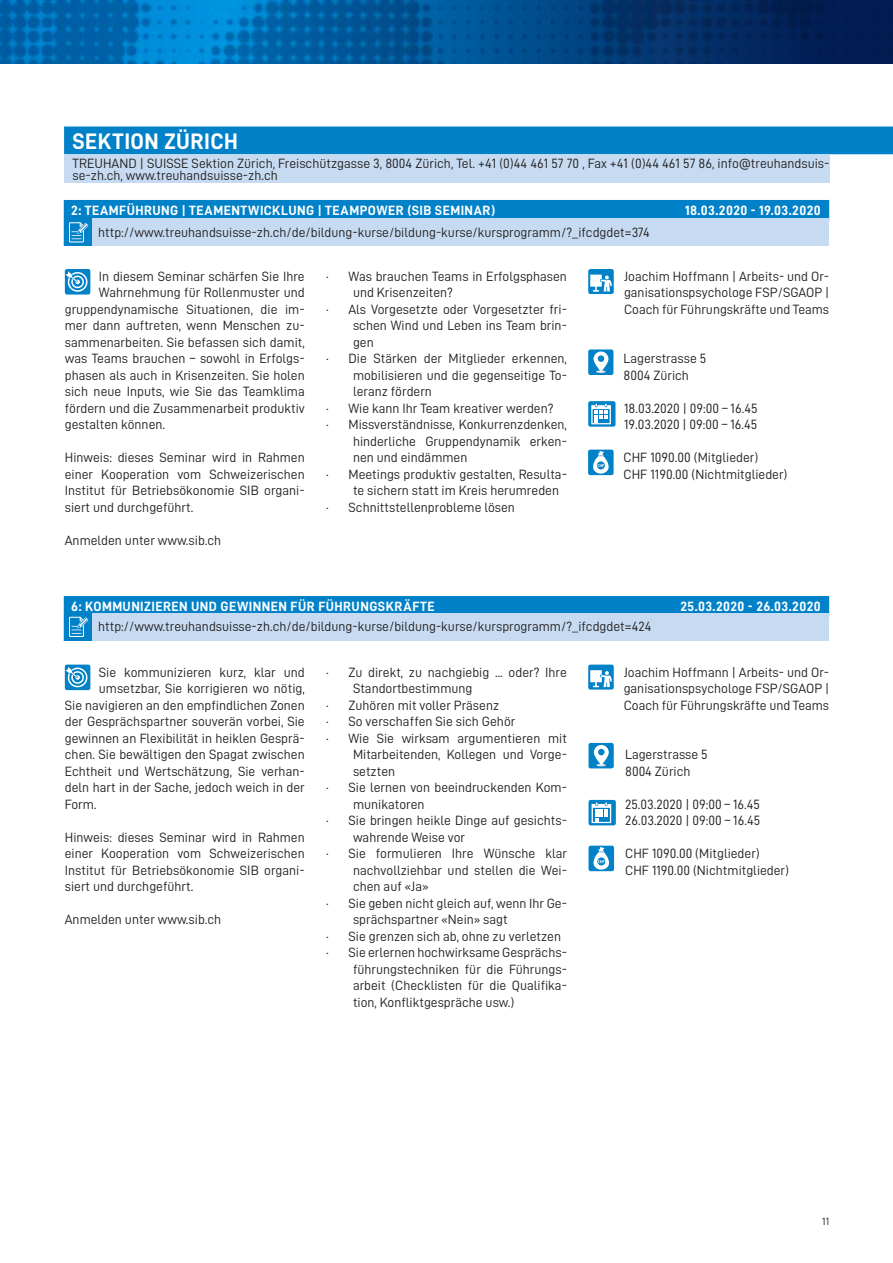
<style>
.page{position:relative;width:893px;height:1263px;background:#fff}
.page>*{position:absolute;margin:0;border:0;box-sizing:border-box;transform-origin:0 0}
.t1{font:22.5px "D DIN Bold";letter-spacing:.015em;color:#fff}
.t2{font:13.5px/16.5px "D DIN";color:#231f20}
.t3{font:13.5px "D DIN Bold";letter-spacing:.03em;color:#fff}
.t4{font:10.5px "D DIN";color:#231f20}
</style>
<div class="page">
<img style="left:0;top:0;width:893px;height:64px">
<div style="left:64px;top:126px;width:829px;height:28px;background:#0081c8"></div>
<div style="left:64px;top:155px;width:765px;height:27px;background:#c6dbf1"></div>
<div style="left:64px;top:200px;width:765px;height:21px;background:#0081c8"></div>
<div style="left:64px;top:219px;width:765px;height:27px;background:#c6dbf1"></div>
<div style="left:64px;top:219px;width:27px;height:27px;background:#0081c8"></div>
<svg style="left:69px;top:222px;width:19px;height:20px"></svg>
<div style="left:65px;top:269px;width:25px;height:26px;background:#0081c8;border-radius:2px"></div>
<svg style="left:65px;top:271px;width:22px;height:21px"></svg>
<div style="left:588px;top:269px;width:26px;height:25px;background:#0081c8;border-radius:2px"></div>
<svg style="left:590px;top:275px;width:22px;height:17px"></svg>
<div style="left:588px;top:349px;width:25px;height:26px;background:#0081c8;border-radius:2px"></div>
<svg style="left:593px;top:351px;width:15px;height:22px"></svg>
<div style="left:588px;top:401px;width:27px;height:26px;background:#0081c8;border-radius:2px"></div>
<svg style="left:591px;top:404px;width:20px;height:20px"></svg>
<div style="left:588px;top:450px;width:26px;height:25px;background:#0081c8;border-radius:2px"></div>
<svg style="left:593px;top:451px;width:16px;height:23px"></svg>
<div style="left:64px;top:596px;width:765px;height:21px;background:#0081c8"></div>
<div style="left:64px;top:613px;width:765px;height:28px;background:#c6dbf1"></div>
<div style="left:64px;top:613px;width:27px;height:28px;background:#0081c8"></div>
<svg style="left:69px;top:617px;width:19px;height:20px"></svg>
<div style="left:65px;top:665px;width:25px;height:25px;background:#0081c8;border-radius:2px"></div>
<svg style="left:65px;top:667px;width:22px;height:20px"></svg>
<div style="left:588px;top:665px;width:26px;height:25px;background:#0081c8;border-radius:2px"></div>
<svg style="left:590px;top:670px;width:22px;height:17px"></svg>
<div style="left:588px;top:743px;width:26px;height:25px;background:#0081c8;border-radius:2px"></div>
<svg style="left:594px;top:745px;width:15px;height:21px"></svg>
<svg style="left:588px;top:800px;width:28px;height:25px"></svg>
<svg style="left:592px;top:802px;width:19px;height:21px"></svg>
<div style="left:588px;top:846px;width:26px;height:25px;background:#0081c8;border-radius:2px"></div>
<svg style="left:593px;top:847px;width:16px;height:23px"></svg>
<h1 class="t1" style="left:73px;top:129px;width:167px">SEKTION ZÜRICH</h1>
<p class="t2" style="left:73px;top:157px;width:758px;line-height:12px">TREUHAND | SUISSE Sektion Zürich, Freischützgasse 3, 8004 Zürich, Tel. +41 (0)44 461 57 70 , Fax +41 (0)44 461 57 86, info@treuhandsuis&shy;se-zh.ch, www.treuhandsuisse-zh.ch</p>
<p class="t3" style="left:71px;top:203px;width:425px">2: TEAMFÜHRUNG | TEAMENTWICKLUNG | TEAMPOWER (SIB SEMINAR)</p>
<p class="t3" style="left:685px;top:203px;width:137px">18.03.2020 - 19.03.2020</p>
<p class="t2" style="left:98px;top:224px;width:553px">http://www.treuhandsuisse-zh.ch/de/bildung-kurse/bildung-kurse/kursprogramm/?_ifcdgdet=374</p>
<p class="t2" style="left:99px;top:268px;width:207px">In diesem Seminar schärfen Sie Ihre</p>
<p class="t2" style="left:99px;top:284px;width:207px">Wahrnehmung für Rollenmuster und</p>
<p class="t2" style="left:65px;top:301px;width:241px">gruppendynamische Situationen, die im-</p>
<p class="t2" style="left:65px;top:317px;width:241px">mer dann auftreten, wenn Menschen zu-</p>
<p class="t2" style="left:65px;top:334px;width:241px">sammenarbeiten. Sie befassen sich damit,</p>
<p class="t2" style="left:65px;top:350px;width:241px">was Teams brauchen – sowohl in Erfolgs-</p>
<p class="t2" style="left:65px;top:367px;width:241px">phasen als auch in Krisenzeiten. Sie holen</p>
<p class="t2" style="left:65px;top:383px;width:241px">sich neue Inputs, wie Sie das Teamklima</p>
<p class="t2" style="left:65px;top:400px;width:241px">fördern und die Zusammenarbeit produktiv</p>
<p class="t2" style="left:65px;top:416px;width:102px">gestalten können.</p>
<p class="t2" style="left:65px;top:449px;width:241px;text-align:justify">Hinweis: dieses Seminar wird in Rahmen einer Kooperation vom Schweizerischen Institut für Betriebsökonomie SIB organi&shy;siert und durchgeführt.</p>
<p class="t2" style="left:65px;top:532px;width:158px">Anmelden unter www.sib.ch</p>
<p class="t2" style="left:624px;top:268px;width:207px;text-align:justify">Joachim Hoffmann | Arbeits- und Or&shy;ganisationspsychologe FSP/SGAOP | Coach für Führungskräfte und Teams</p>
<p class="t2" style="left:624px;top:350px;width:84px">Lagerstrasse 5<br>8004 Zürich</p>
<p class="t2" style="left:624px;top:400px;width:135px">18.03.2020 | 09:00 – 16.45<br>19.03.2020 | 09:00 – 16.45</p>
<p class="t2" style="left:624px;top:449px;width:165px">CHF 1090.00 (Mitglieder)<br>CHF 1190.00 (Nichtmitglieder)</p>
<p class="t2" style="left:326px;top:268px;width:242px">· Was brauchen Teams in Erfolgsphasen</p>
<p class="t2" style="left:353px;top:284px;width:102px">und Krisenzeiten?</p>
<p class="t2" style="left:326px;top:301px;width:242px">· Als Vorgesetzte oder Vorgesetzter fri-</p>
<p class="t2" style="left:353px;top:317px;width:215px">schen Wind und Leben ins Team brin-</p>
<p class="t2" style="left:353px;top:334px;width:22px">gen</p>
<p class="t2" style="left:326px;top:350px;width:242px">· Die Stärken der Mitglieder erkennen,</p>
<p class="t2" style="left:353px;top:367px;width:215px">mobilisieren und die gegenseitige To-</p>
<p class="t2" style="left:353px;top:383px;width:80px">leranz fördern</p>
<p class="t2" style="left:326px;top:400px;width:229px">· Wie kann Ihr Team kreativer werden?</p>
<p class="t2" style="left:326px;top:416px;width:242px">· Missverständnisse, Konkurrenzdenken,</p>
<p class="t2" style="left:353px;top:433px;width:215px">hinderliche Gruppendynamik erken-</p>
<p class="t2" style="left:353px;top:449px;width:116px">nen und eindämmen</p>
<p class="t2" style="left:326px;top:466px;width:242px">· Meetings produktiv gestalten, Resulta-</p>
<p class="t2" style="left:353px;top:482px;width:208px">te sichern statt im Kreis herumreden</p>
<p class="t2" style="left:326px;top:499px;width:190px">· Schnittstellenprobleme lösen</p>
<p class="t3" style="left:71px;top:599px;width:365px">6: KOMMUNIZIEREN UND GEWINNEN FÜR FÜHRUNGSKRÄFTE</p>
<p class="t3" style="left:680px;top:599px;width:142px">25.03.2020 - 26.03.2020</p>
<p class="t2" style="left:98px;top:618px;width:555px">http://www.treuhandsuisse-zh.ch/de/bildung-kurse/bildung-kurse/kursprogramm/?_ifcdgdet=424</p>
<p class="t2" style="left:99px;top:664px;width:207px">Sie kommunizieren kurz, klar und</p>
<p class="t2" style="left:99px;top:680px;width:207px">umsetzbar, Sie korrigieren wo nötig,</p>
<p class="t2" style="left:65px;top:697px;width:241px">Sie navigieren an den empfindlichen Zonen</p>
<p class="t2" style="left:65px;top:713px;width:241px">der Gesprächspartner souverän vorbei, Sie</p>
<p class="t2" style="left:65px;top:730px;width:241px">gewinnen an Flexibilität in heiklen Gesprä-</p>
<p class="t2" style="left:65px;top:746px;width:241px">chen. Sie bewältigen den Spagat zwischen</p>
<p class="t2" style="left:65px;top:763px;width:241px">Echtheit und Wertschätzung, Sie verhan-</p>
<p class="t2" style="left:65px;top:779px;width:241px">deln hart in der Sache, jedoch weich in der</p>
<p class="t2" style="left:65px;top:796px;width:33px">Form.</p>
<p class="t2" style="left:65px;top:829px;width:241px;text-align:justify">Hinweis: dieses Seminar wird in Rahmen einer Kooperation vom Schweizerischen Institut für Betriebsökonomie SIB organi&shy;siert und durchgeführt.</p>
<p class="t2" style="left:65px;top:911px;width:158px">Anmelden unter www.sib.ch</p>
<p class="t2" style="left:624px;top:664px;width:207px;text-align:justify">Joachim Hoffmann | Arbeits- und Or&shy;ganisationspsychologe FSP/SGAOP | Coach für Führungskräfte und Teams</p>
<p class="t2" style="left:625px;top:746px;width:84px">Lagerstrasse 5<br>8004 Zürich</p>
<p class="t2" style="left:625px;top:796px;width:137px">25.03.2020 | 09:00 – 16.45<br>26.03.2020 | 09:00 – 16.45</p>
<p class="t2" style="left:625px;top:845px;width:165px">CHF 1090.00 (Mitglieder)<br>CHF 1190.00 (Nichtmitglieder)</p>
<p class="t2" style="left:326px;top:664px;width:242px">· Zu direkt, zu nachgiebig ... oder? Ihre</p>
<p class="t2" style="left:353px;top:680px;width:121px">Standortbestimmung</p>
<p class="t2" style="left:326px;top:697px;width:175px">· Zuhören mit voller Präsenz</p>
<p class="t2" style="left:326px;top:713px;width:191px">· So verschaffen Sie sich Gehör</p>
<p class="t2" style="left:326px;top:730px;width:242px">· Wie Sie wirksam argumentieren mit</p>
<p class="t2" style="left:353px;top:746px;width:215px">Mitarbeitenden, Kollegen und Vorge-</p>
<p class="t2" style="left:353px;top:763px;width:44px">setzten</p>
<p class="t2" style="left:326px;top:779px;width:242px">· Sie lernen von beeindruckenden Kom-</p>
<p class="t2" style="left:353px;top:796px;width:73px">munikatoren</p>
<p class="t2" style="left:326px;top:812px;width:242px">· Sie bringen heikle Dinge auf gesichts-</p>
<p class="t2" style="left:353px;top:829px;width:114px">wahrende Weise vor</p>
<p class="t2" style="left:326px;top:845px;width:242px">· Sie formulieren Ihre Wünsche klar</p>
<p class="t2" style="left:353px;top:862px;width:215px">nachvollziehbar und stellen die Wei-</p>
<p class="t2" style="left:353px;top:878px;width:77px">chen auf «Ja»</p>
<p class="t2" style="left:326px;top:895px;width:242px">· Sie geben nicht gleich auf, wenn Ihr Ge-</p>
<p class="t2" style="left:353px;top:911px;width:156px">sprächspartner «Nein» sagt</p>
<p class="t2" style="left:326px;top:928px;width:237px">· Sie grenzen sich ab, ohne zu verletzen</p>
<p class="t2" style="left:326px;top:944px;width:242px">· Sie erlernen hochwirksame Gesprächs-</p>
<p class="t2" style="left:353px;top:961px;width:215px">führungstechniken für die Führungs-</p>
<p class="t2" style="left:353px;top:977px;width:215px">arbeit (Checklisten für die Qualifika-</p>
<p class="t2" style="left:353px;top:994px;width:163px">tion, Konfliktgespräche usw.)</p>
<p class="t4" style="left:822px;top:1215px;width:8px">11</p>
</div>
